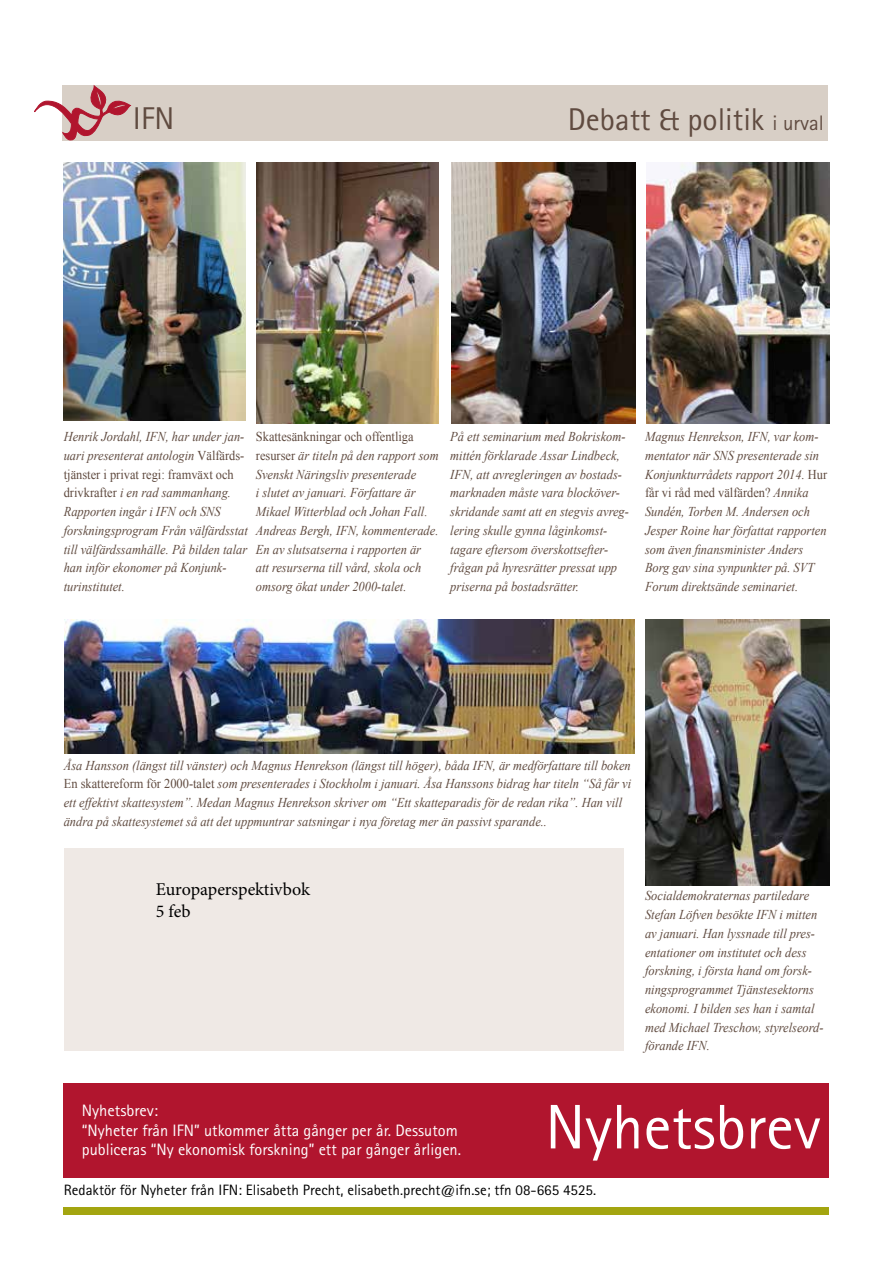
<style>
.page{position:relative;width:893px;height:1263px;background:#fff}
.page>*{position:absolute;margin:0;border:0;box-sizing:border-box;transform-origin:0 0}
.t1{font:63px "Agfa Rotis Sans Serif";color:#fff}
.t2{font:31.5px "Agfa Rotis Sans Serif";color:#604b40}
.t3{font:18px/21.6px "Minion Pro";letter-spacing:-.005em;color:#000}
.t4{font:16.5px/19.5px "Agfa Rotis Sans Serif";color:#fff}
.t5{font:15px "Agfa Rotis Sans Serif";color:#000}
.t6{font:italic 13.5px/18.8px "Times New Roman";color:#604b40;scale:.92 1}
.s1{font-size:21px}
.s2{font-style:normal}
</style>
<div class="page">
<div style="left:64px;top:1083px;width:765px;height:95px;background:#b1152e"></div>
<div style="left:64px;top:1207px;width:765px;height:8px;background:#a3a510"></div>
<div style="left:63px;top:85px;width:765px;height:56px;background:#d8cfc6"></div>
<svg style="left:34px;top:86px;width:96px;height:55px"></svg>
<div style="left:65px;top:848px;width:559px;height:203px;background:#efe9e5"></div>
<img style="left:64px;top:162px;width:182px;height:259px">
<img style="left:451px;top:162px;width:184px;height:262px">
<img style="left:65px;top:620px;width:569px;height:133px">
<img style="left:645px;top:620px;width:184px;height:265px">
<img style="left:646px;top:162px;width:183px;height:262px">
<img style="left:257px;top:162px;width:181px;height:262px">
<h2 class="t2" style="left:133px;top:100px;width:43px">IFN</h2>
<h2 class="t2" style="left:568px;top:101px;width:257px">Debatt &amp; politik <span class="s1">i urval</span></h2>
<p class="t6" style="left:256px;top:427px;width:200px"><span class="s2">Skattesänkningar och offentliga resurser</span> är titeln på den rapport som Svenskt Näringsliv presenterade<br>i slutet av januari. Författare är Mikael Witterblad och Johan Fall<span class="s2">.<br></span>Andreas Bergh, IFN, kommenterade.<br>En av slutsatserna i rapporten är<br>att resurserna till vård, skola och omsorg ökat under 2000-talet.</p>
<p class="t6" style="left:64px;top:427px;width:202px">Henrik Jordahl, IFN, har under jan&shy;uari presenterat antologin <span class="s2">Välfärds&shy;tjänster i privat regi: framväxt och drivkrafter</span> i en rad sammanhang.<br>Rapporten ingår i IFN och SNS forskningsprogram Från välfärdsstat till välfärdssamhälle. På bilden talar han inför ekonomer på Konjunk&shy;turinstitutet.</p>
<p class="t6" style="left:450px;top:427px;width:196px">På ett seminarium med Bokriskom&shy;mittén förklarade Assar Lindbeck, IFN, att avregleringen av bostads&shy;marknaden måste vara blocköver&shy;skridande samt att en stegvis avreg&shy;lering skulle gynna låginkomst&shy;tagare eftersom överskottsefter&shy;frågan på hyresrätter pressat upp priserna på bostadsrätter.</p>
<p class="t6" style="left:645px;top:427px;width:200px">Magnus Henrekson, IFN, var kom&shy;mentator när SNS presenterade sin Konjunkturrådets rapport 2014. <span class="s2">Hur får vi råd med välfärden?</span> Annika Sundén, Torben M. Andersen och Jesper Roine har författat rapporten som även finansminister Anders Borg gav sina synpunkter på. SVT Forum direktsände seminariet.</p>
<p class="t6" style="left:64px;top:755px;width:618px">Åsa Hansson (längst till vänster) och Magnus Henrekson (längst till höger), båda IFN, är medförfattare till boken <span class="s2">En skattereform för 2000-talet</span> som presenterades i Stockholm i januari. Åsa Hanssons bidrag har titeln “Så får vi ett effektivt skattesystem”. Medan Magnus Henrekson skriver om “Ett skatteparadis för de redan rika”. Han vill ändra på skattesystemet så att det uppmuntrar satsningar i nya företag mer än passivt sparande..</p>
<h3 class="t3" style="left:156px;top:879px;width:156px">Europaperspektivbok<br>5 feb</h3>
<p class="t6" style="left:645px;top:886px;width:195px">Socialdemokraternas partiledare<br>Stefan Löfven besökte IFN i mitten av januari. Han lyssnade till pres&shy;entationer om institutet och dess forskning, i första hand om forsk&shy;ningsprogrammet Tjänstesektorns ekonomi. I bilden ses han i samtal med Michael Treschow, styrelseord&shy;förande IFN.</p>
<p class="t4" style="left:82px;top:1101px;width:381px">Nyhetsbrev:<br>“Nyheter från IFN” utkommer åtta gånger per år. Dessutom publiceras “Ny ekonomisk forskning” ett par gånger årligen.</p>
<h1 class="t1" style="left:545px;top:1090px;width:277px">Nyhetsbrev</h1>
<p class="t5" style="left:64px;top:1181px;width:534px">Redaktör för Nyheter från IFN: Elisabeth Precht, elisabeth.precht@ifn.se; tfn 08-665 4525.</p>
</div>
